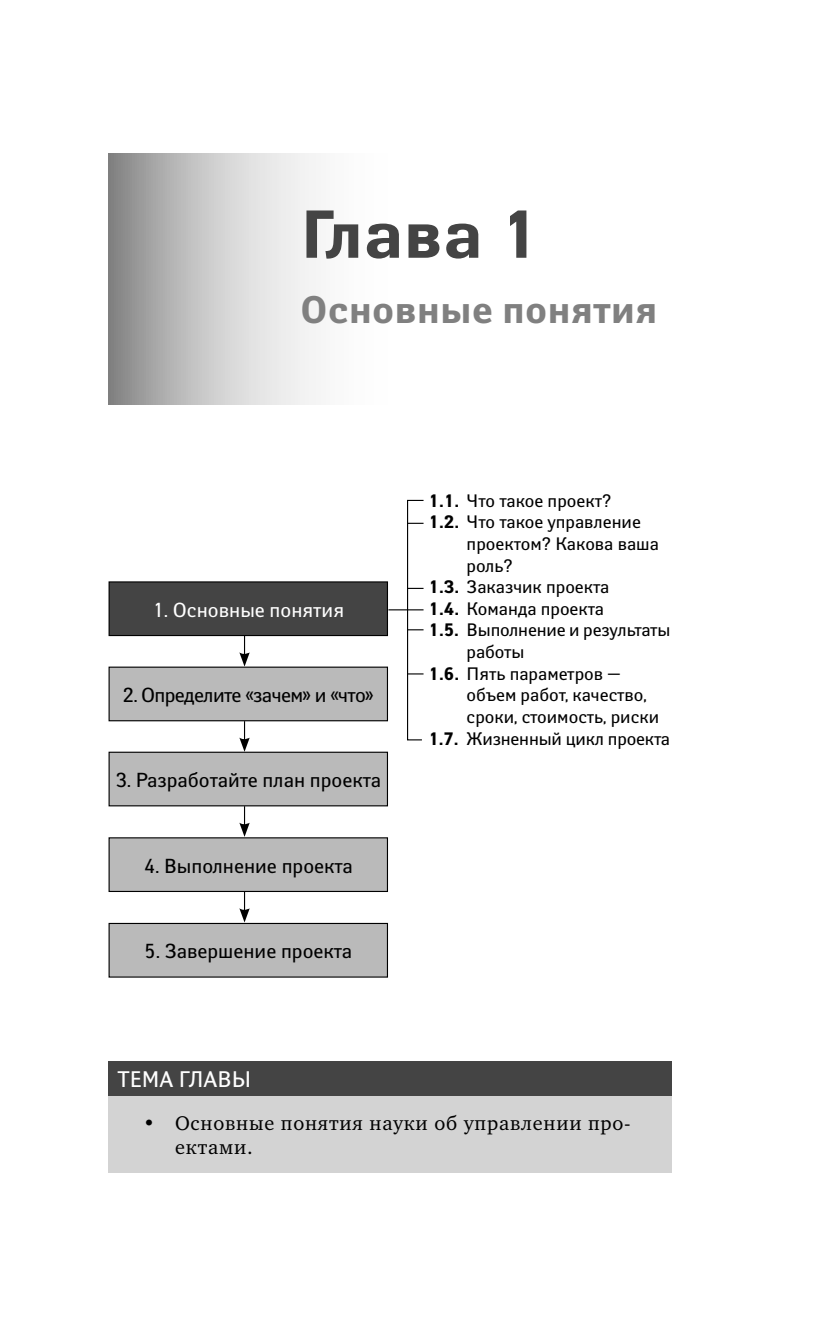
<style>
.page{position:relative;width:830px;height:1340px;background:#fff}
.page>*{position:absolute;margin:0;border:0;box-sizing:border-box;transform-origin:0 0}
.t1{font:700 67.5px "Yanus C";color:#444}
.t2{font:700 38.25px "Yanus C";color:#808080}
.t3{font:22.5px "Yanus C";color:#fff}
.t4{font:20.25px "Yanus C";color:#000}
.t5{font:20.25px/24.3px "Charter C";letter-spacing:.04em;color:#000}
.t6{font:20.25px "Yanus C";letter-spacing:-.03em;color:#000}
.t7{font:20.25px "Yanus C";color:#fff}
.t8{font:18px "Yanus C";color:#000}
.s1{font-weight:700}
</style>
<div class="page">
<svg style="left:108px;top:153px;width:208px;height:251px;background:#c3c3c3"></svg>
<div style="left:109px;top:582px;width:278px;height:53px;background:#444"></div>
<div style="left:108px;top:581px;width:280px;height:55px;border:1px solid #000"></div>
<svg style="left:239px;top:636px;width:10px;height:30px"></svg>
<div style="left:109px;top:667px;width:278px;height:53px;background:#bababa"></div>
<div style="left:108px;top:666px;width:280px;height:55px;border:1px solid #000"></div>
<svg style="left:239px;top:721px;width:10px;height:30px"></svg>
<div style="left:109px;top:752px;width:278px;height:53px;background:#bababa"></div>
<div style="left:108px;top:751px;width:280px;height:55px;border:1px solid #000"></div>
<svg style="left:239px;top:806px;width:10px;height:31px"></svg>
<div style="left:109px;top:837px;width:278px;height:54px;background:#bababa"></div>
<div style="left:108px;top:837px;width:280px;height:55px;border:1px solid #000"></div>
<svg style="left:239px;top:891px;width:10px;height:31px"></svg>
<div style="left:109px;top:923px;width:278px;height:54px;background:#bababa"></div>
<div style="left:108px;top:922px;width:280px;height:55px;border:1px solid #000"></div>
<hr style="left:388px;top:609px;width:35px;height:1px;background:#000">
<svg style="left:406px;top:499px;width:18px;height:242px"></svg>
<div style="left:108px;top:1060px;width:563px;height:36px;background:#444"></div>
<div style="left:108px;top:1096px;width:563px;height:76px;background:#d3d3d3"></div>
<h1 class="t1" style="left:300px;top:207px;width:242px">Глава 1</h1>
<h2 class="t2" style="left:300px;top:294px;width:359px">Основные понятия</h2>
<p class="t7" style="left:152px;top:601px;width:193px">1. Основные понятия</p>
<p class="t6" style="left:122px;top:686px;width:253px">2. Определите «зачем» и «что»</p>
<p class="t4" style="left:115px;top:772px;width:267px">3. Разработайте план проекта</p>
<p class="t4" style="left:144px;top:857px;width:210px">4. Выполнение проекта</p>
<p class="t4" style="left:144px;top:943px;width:209px">5. Завершение проекта</p>
<p class="t8" style="left:428px;top:493px;width:184px"><span class="s1">1.1.</span> Что такое проект?</p>
<p class="t8" style="left:428px;top:515px;width:214px"><span class="s1">1.2.</span> Что такое управление</p>
<p class="t8" style="left:466px;top:536px;width:194px">проектом? Какова ваша</p>
<p class="t8" style="left:466px;top:558px;width:48px">роль?</p>
<p class="t8" style="left:428px;top:580px;width:182px"><span class="s1">1.3.</span> Заказчик проекта</p>
<p class="t8" style="left:428px;top:601px;width:177px"><span class="s1">1.4.</span> Команда проекта</p>
<p class="t8" style="left:428px;top:623px;width:243px"><span class="s1">1.5.</span> Выполнение и результаты</p>
<p class="t8" style="left:466px;top:644px;width:59px">работы</p>
<p class="t8" style="left:428px;top:666px;width:194px"><span class="s1">1.6.</span> Пять параметров —</p>
<p class="t8" style="left:466px;top:688px;width:181px">объем работ, качество,</p>
<p class="t8" style="left:466px;top:709px;width:194px">сроки, стоимость, риски</p>
<p class="t8" style="left:428px;top:731px;width:243px"><span class="s1">1.7.</span> Жизненный цикл проекта</p>
<p class="t3" style="left:117px;top:1070px;width:135px">ТЕМА ГЛАВЫ</p>
<p class="t5" style="left:175px;top:1112px;width:457px;text-indent:-32px">• Основные понятия науки об управлении про&shy;ектами.</p>
</div>
